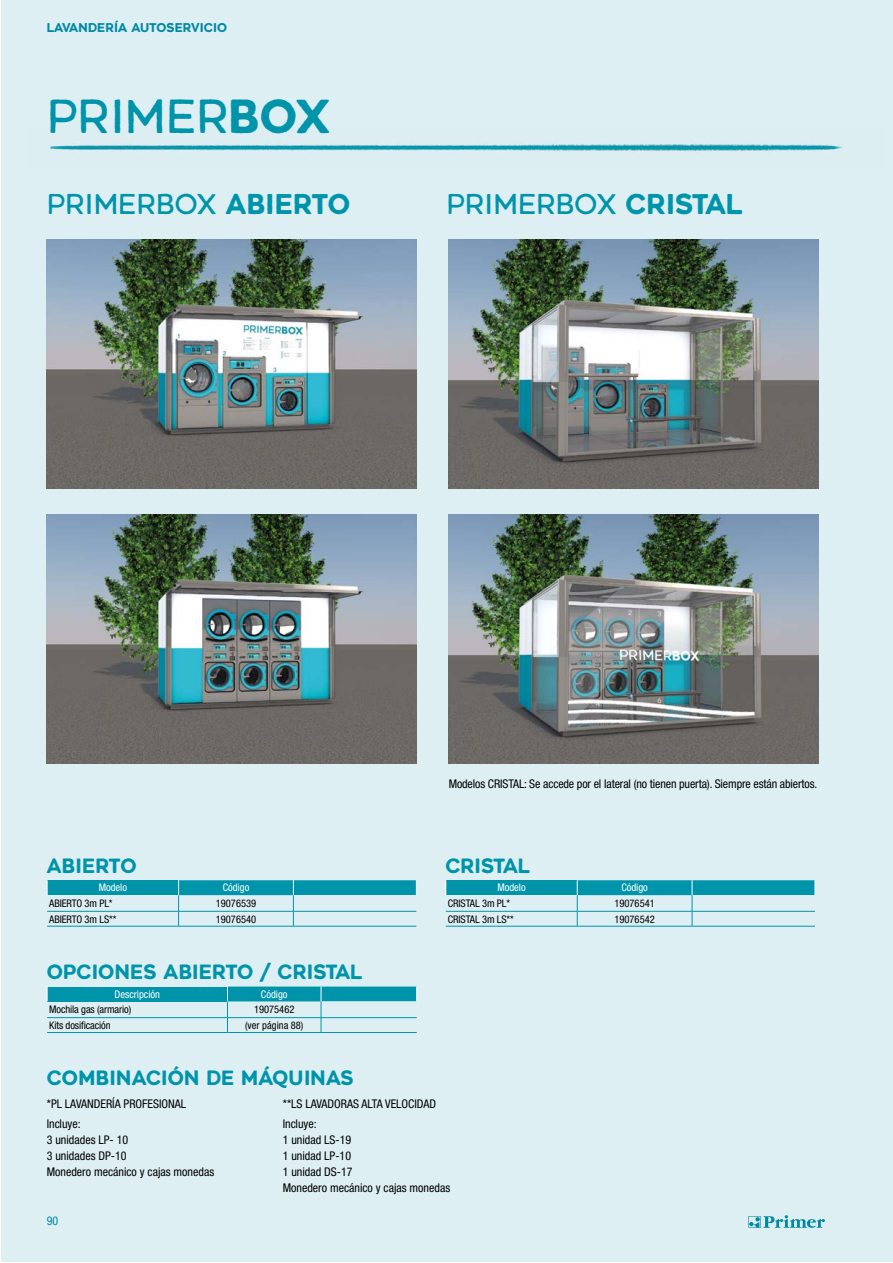
<style>
.page{position:relative;width:893px;height:1263px;background:#fff}
.page>*{position:absolute;margin:0;border:0;box-sizing:border-box;transform-origin:0 0}
.t1{font:45px "Renos Rough";color:#0094aa}
.t2{font:27px "Renos Rough";color:#0094aa}
.t3{font:900 19.5px "Renos Rough";color:#0094aa}
.t4{font:condensed 12px/16px "Helvetica Neue LT Std";color:#000}
.t5{font:900 12px "Renos Rough";color:#0094aa}
.t6{font:condensed 12px "Helvetica Neue LT Std";color:#0094aa}
.t7{font:condensed 10.5px "Helvetica Neue LT Std";letter-spacing:-.01em;color:#000}
.t8{font:condensed 10.5px "Helvetica Neue LT Std";color:#fff}
.s1{font-weight:900}
</style>
<div class="page">
<div style="left:1px;top:1px;width:891px;height:1261px;background:#deeff4"></div>
<img style="left:47px;top:239px;width:370px;height:249px">
<img style="left:47px;top:515px;width:370px;height:249px">
<img style="left:449px;top:515px;width:370px;height:249px">
<img style="left:449px;top:239px;width:370px;height:249px">
<div style="left:47px;top:880px;width:132px;height:15px;background:#0094aa"></div>
<hr style="left:179px;top:926px;width:114px;height:1px;background:#0094aa">
<hr style="left:293px;top:926px;width:123px;height:1px;background:#0094aa">
<hr style="left:47px;top:926px;width:132px;height:1px;background:#0094aa">
<svg style="left:47px;top:880px;width:1px;height:15px"></svg>
<svg style="left:178px;top:880px;width:239px;height:46px"></svg>
<hr style="left:47px;top:911px;width:132px;height:1px;background:#0094aa">
<hr style="left:179px;top:911px;width:114px;height:1px;background:#0094aa">
<hr style="left:293px;top:911px;width:123px;height:1px;background:#0094aa">
<div style="left:47px;top:986px;width:180px;height:15px;background:#0094aa"></div>
<hr style="left:227px;top:1032px;width:94px;height:1px;background:#0094aa">
<hr style="left:321px;top:1032px;width:96px;height:1px;background:#0094aa">
<hr style="left:47px;top:1032px;width:180px;height:1px;background:#0094aa">
<svg style="left:47px;top:986px;width:1px;height:15px"></svg>
<svg style="left:227px;top:986px;width:190px;height:46px"></svg>
<hr style="left:47px;top:1017px;width:180px;height:1px;background:#0094aa">
<hr style="left:227px;top:1017px;width:94px;height:1px;background:#0094aa">
<hr style="left:321px;top:1017px;width:96px;height:1px;background:#0094aa">
<div style="left:446px;top:880px;width:131px;height:15px;background:#0094aa"></div>
<hr style="left:577px;top:926px;width:115px;height:1px;background:#0094aa">
<hr style="left:692px;top:926px;width:123px;height:1px;background:#0094aa">
<hr style="left:446px;top:926px;width:131px;height:1px;background:#0094aa">
<svg style="left:445px;top:880px;width:1px;height:15px"></svg>
<svg style="left:577px;top:880px;width:239px;height:46px"></svg>
<hr style="left:446px;top:911px;width:131px;height:1px;background:#0094aa">
<hr style="left:577px;top:911px;width:115px;height:1px;background:#0094aa">
<hr style="left:692px;top:911px;width:123px;height:1px;background:#0094aa">
<img style="left:50px;top:143px;width:793px;height:9px">
<p class="t5" style="left:47px;top:21px;width:182px">LAVANDERÍA AUTOSERVICIO</p>
<h1 class="t1" style="left:47px;top:88px;width:285px">PRIMER<span class="s1">BOX</span></h1>
<h2 class="t2" style="left:47px;top:187px;width:305px">PRIMERBOX <span class="s1">ABIERTO</span></h2>
<h2 class="t2" style="left:446px;top:187px;width:297px">PRIMERBOX <span class="s1">CRISTAL</span></h2>
<h3 class="t3" style="left:47px;top:853px;width:92px">ABIERTO</h3>
<p class="t8" style="left:99px;top:882px;width:30px">Modelo</p>
<p class="t8" style="left:223px;top:882px;width:28px">Código</p>
<p class="t7" style="left:49px;top:897px;width:65px">ABIERTO 3m PL*</p>
<p class="t7" style="left:216px;top:897px;width:42px">19076539</p>
<p class="t7" style="left:49px;top:913px;width:69px">ABIERTO 3m LS**</p>
<p class="t7" style="left:216px;top:913px;width:42px">19076540</p>
<h3 class="t3" style="left:47px;top:960px;width:317px">OPCIONES ABIERTO / CRISTAL</h3>
<p class="t8" style="left:115px;top:988px;width:47px">Descripción</p>
<p class="t8" style="left:261px;top:988px;width:28px">Código</p>
<p class="t7" style="left:49px;top:1003px;width:84px">Mochila gas (armario)</p>
<p class="t7" style="left:254px;top:1003px;width:42px">19075462</p>
<p class="t7" style="left:49px;top:1019px;width:63px">Kits dosificación</p>
<p class="t7" style="left:245px;top:1019px;width:60px">(ver página 88)</p>
<h3 class="t3" style="left:47px;top:1066px;width:308px">COMBINACIÓN DE MÁQUINAS</h3>
<p class="t4" style="left:449px;top:775px;width:370px">Modelos CRISTAL: Se accede por el lateral (no tienen puerta). Siempre están abiertos.</p>
<h3 class="t3" style="left:445px;top:853px;width:86px">CRISTAL</h3>
<p class="t8" style="left:497px;top:882px;width:30px">Modelo</p>
<p class="t8" style="left:621px;top:882px;width:28px">Código</p>
<p class="t7" style="left:448px;top:897px;width:64px">CRISTAL 3m PL*</p>
<p class="t7" style="left:614px;top:897px;width:42px">19076541</p>
<p class="t7" style="left:448px;top:913px;width:67px">CRISTAL 3m LS**</p>
<p class="t7" style="left:614px;top:913px;width:42px">19076542</p>
<p class="t4" style="left:47px;top:1093px;width:141px;line-height:20.5px">*PL LAVANDERÍA PROFESIONAL<br>Incluye:</p>
<p class="t4" style="left:47px;top:1132px;width:169px">3 unidades LP- 10<br>3 unidades DP-10<br>Monedero mecánico y cajas monedas</p>
<p class="t6" style="left:47px;top:1213px;width:13px">90</p>
<p class="t4" style="left:283px;top:1093px;width:155px;line-height:20.5px">**LS LAVADORAS ALTA VELOCIDAD<br>Incluye:</p>
<p class="t4" style="left:283px;top:1132px;width:169px">1 unidad LS-19<br>1 unidad LP-10<br>1 unidad DS-17<br>Monedero mecánico y cajas monedas</p>
</div>
